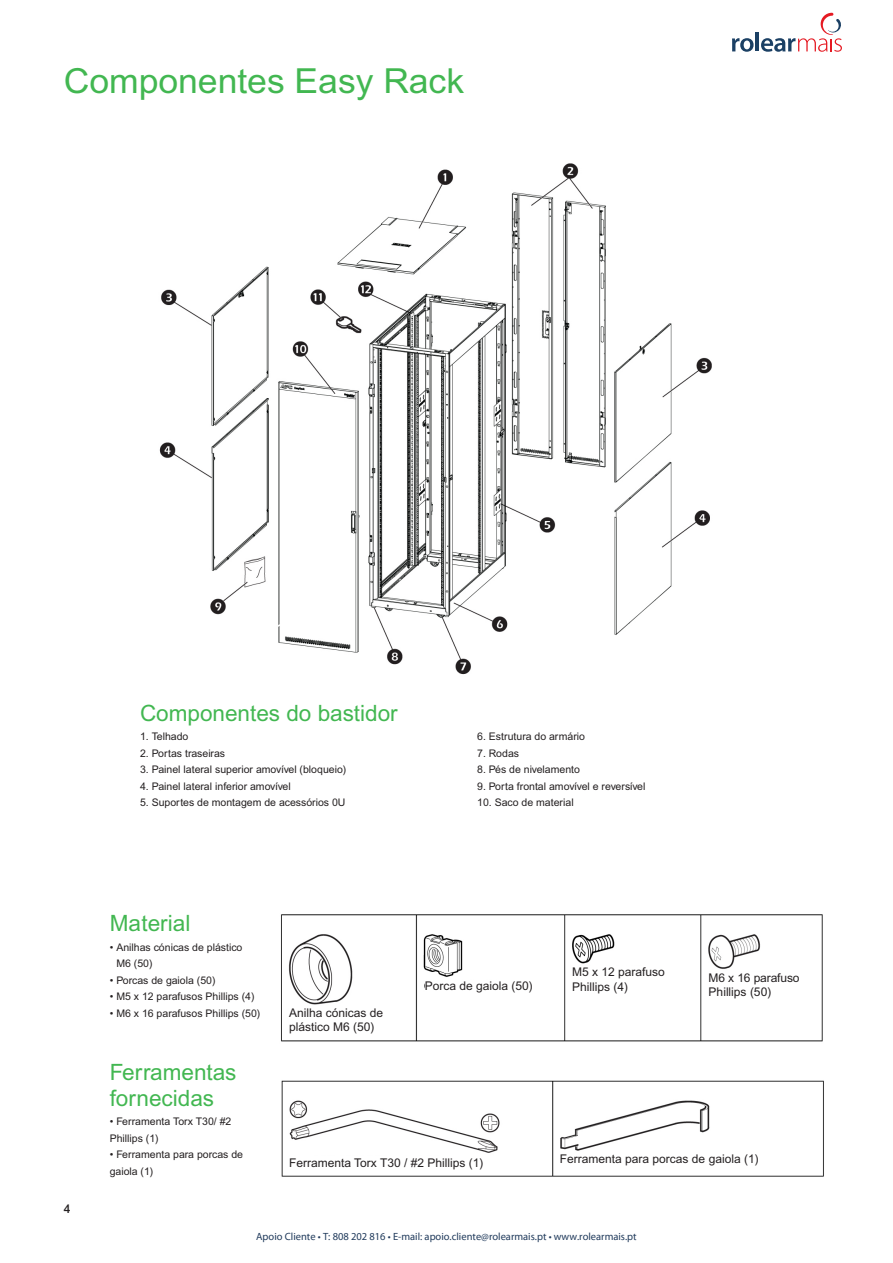
<style>
.page{position:relative;width:893px;height:1263px;background:#fff}
.page>*{position:absolute;margin:0;border:0;box-sizing:border-box;transform-origin:0 0}
.新二标题{font:34.5px "Arial MT Pro";color:#42b751}
.正文标题四{font:22.5px/25.5px "Arial MT Pro";color:#42b751}
.正文{font:12px/14.4px "Arial MT Std";color:#231f20}
.t1{font:500 12px "Arial MT Std";color:#231f20}
.正文-2{font:10.5px/16.5px "Arial MT Pro";color:#231f20}
.t2{font:10.5px "Myriad Pro";color:#213b5c}
</style>
<div class="page">
<img style="left:159px;top:163px;width:553px;height:512px">
<img style="left:281px;top:914px;width:542px;height:128px">
<img style="left:281px;top:1080px;width:543px;height:97px">
<div style="left:289px;top:1007px;width:115px;height:30px;background:#fff"></div>
<div style="left:425px;top:980px;width:114px;height:30px;background:#fff"></div>
<div style="left:572px;top:966px;width:122px;height:36px;background:#fff"></div>
<div style="left:709px;top:972px;width:91px;height:36px;background:#fff"></div>
<div style="left:289px;top:1156px;width:225px;height:18px;background:#fff"></div>
<div style="left:560px;top:1153px;width:259px;height:21px;background:#fff"></div>
<svg style="left:732px;top:38px;width:22px;height:14px"></svg>
<hr style="left:756px;top:33px;width:3px;height:18px;background:#1b4064">
<svg style="left:761px;top:13px;width:81px;height:39px"></svg>
<p class="新二标题" style="left:64px;top:62px;width:402px">Componentes Easy Rack</p>
<p class="正文标题四" style="left:140px;top:701px;width:259px">Componentes do bastidor</p>
<p class="正文-2" style="left:140px;top:729px;width:50px">1. Telhado</p>
<p class="正文-2" style="left:140px;top:745px;width:87px">2. Portas traseiras</p>
<p class="正文-2" style="left:140px;top:762px;width:208px">3. Painel lateral superior amovível (bloqueio)</p>
<p class="正文-2" style="left:140px;top:778px;width:152px">4. Painel lateral inferior amovível</p>
<p class="正文-2" style="left:140px;top:795px;width:207px">5. Suportes de montagem de acessórios 0U</p>
<p class="正文-2" style="left:477px;top:729px;width:109px">6. Estrutura do armário</p>
<p class="正文-2" style="left:477px;top:745px;width:43px">7. Rodas</p>
<p class="正文-2" style="left:477px;top:762px;width:104px">8. Pés de nivelamento</p>
<p class="正文-2" style="left:477px;top:778px;width:170px">9. Porta frontal amovível e reversível</p>
<p class="正文-2" style="left:477px;top:795px;width:98px">10. Saco de material</p>
<p class="t1" style="left:64px;top:1201px;width:8px">4</p>
<p class="正文标题四" style="left:110px;top:912px;width:82px">Material</p>
<p class="正文-2" style="left:116px;top:939px;width:128px;text-indent:-7px">• Anilhas cónicas de plástico<br>M6 (50)</p>
<p class="正文-2" style="left:110px;top:972px;width:107px">• Porcas de gaiola (50)</p>
<p class="正文-2" style="left:110px;top:989px;width:146px">• M5 x 12 parafusos Phillips (4)</p>
<p class="正文-2" style="left:110px;top:1005px;width:152px">• M6 x 16 parafusos Phillips (50)</p>
<p class="正文标题四" style="left:110px;top:1061px;width:128px">Ferramentas fornecidas</p>
<p class="正文-2" style="left:110px;top:1114px;width:123px">• Ferramenta Torx T30/ #2<br>Phillips (1)</p>
<p class="正文-2" style="left:110px;top:1147px;width:135px">• Ferramenta para porcas de gaiola (1)</p>
<p class="正文" style="left:289px;top:1005px;width:96px">Anilha cónicas de plástico M6 (50)</p>
<p class="正文" style="left:425px;top:978px;width:110px">Porca de gaiola (50)</p>
<p class="正文" style="left:572px;top:965px;width:94px">M5 x 12 parafuso<br>Phillips (4)</p>
<p class="正文" style="left:709px;top:970px;width:92px">M6 x 16 parafuso<br>Phillips (50)</p>
<p class="正文" style="left:289px;top:1155px;width:196px">Ferramenta Torx T30 / #2 Phillips (1)</p>
<p class="正文" style="left:560px;top:1152px;width:200px">Ferramenta para porcas de gaiola (1)</p>
<p class="t2" style="left:256px;top:1229px;width:382px">Apoio Cliente • T: 808 202 816 • E-mail: apoio.cliente@rolearmais.pt • www.rolearmais.pt</p>
</div>
